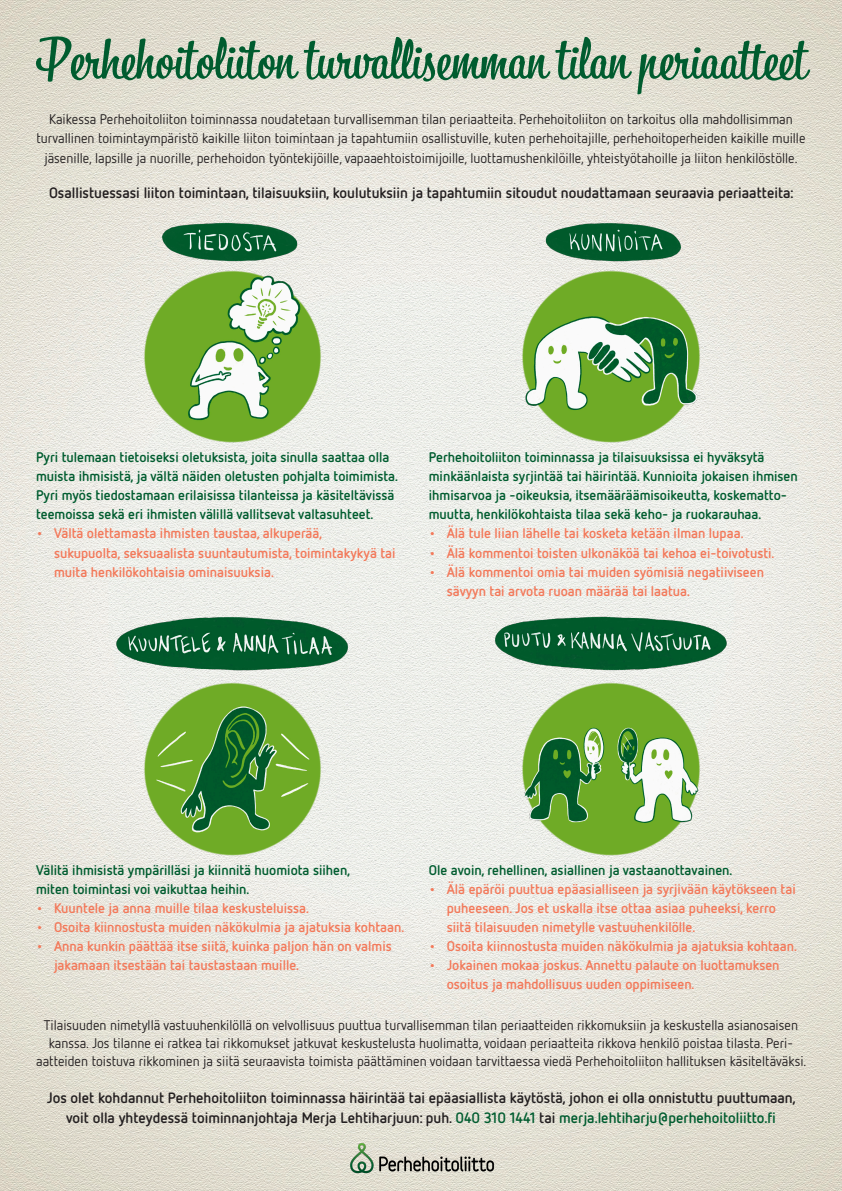
<style>
.page{position:relative;width:842px;height:1191px;background:#fff}
.page>*{position:absolute;margin:0;border:0;box-sizing:border-box;transform-origin:0 0}
.pääotsikko{font:56px "Bistro Script";color:#005c2f}
.leipäteksti_fätti{font:700 15px/20px "Netto OT";color:#231f20;text-align:center}
.t1{font:700 14px/19px "Netto OT";color:#f3795a}
.leipäteksti{font:14px/18px "Netto OT";color:#231f20;text-align:center}
.leipätekstiv{font:700 14px/19px "Netto OT";color:#005c2f}
.s1{color:#005c2f}
</style>
<div class="page">
<img style="left:0;top:0;width:842px;height:1191px">
<img style="left:519px;top:264px;width:184px;height:185px">
<img style="left:526px;top:218px;width:170px;height:47px">
<img style="left:140px;top:264px;width:185px;height:185px">
<img style="left:147px;top:218px;width:170px;height:47px">
<img style="left:140px;top:677px;width:185px;height:184px">
<img style="left:112px;top:610px;width:241px;height:67px">
<img style="left:519px;top:677px;width:184px;height:184px">
<img style="left:490px;top:610px;width:241px;height:67px">
<img style="left:348px;top:1140px;width:150px;height:36px">
<p class="pääotsikko" style="left:36px;top:24px;width:771px">Perhehoitoliiton turvallisemman tilan periaatteet</p>
<p class="leipäteksti" style="left:49px;top:110px;width:745px">Kaikessa Perhehoitoliiton toiminnassa noudatetaan turvallisemman tilan periaatteita. Perhehoitoliiton on tarkoitus olla mahdollisimman</p>
<p class="leipäteksti" style="left:36px;top:128px;width:770px;line-height:20px">turvallinen toimintaympäristö kaikille liiton toimintaan ja tapahtumiin osallistuville, kuten perhehoitajille, perhehoitoperheiden kaikille muille jäsenille, lapsille ja nuorille, perhehoidon työntekijöille, vapaaehtoistoimijoille, luottamushenkilöille, yhteistyötahoille ja liiton henkilöstölle.</p>
<p class="leipäteksti_fätti" style="left:49px;top:182px;width:746px">Osallistuessasi liiton toimintaan, tilaisuuksiin, koulutuksiin ja tapahtumiin sitoudut noudattamaan seuraavia periaatteita:</p>
<p class="leipätekstiv" style="left:36px;top:447px;width:363px">Pyri tulemaan tietoiseksi oletuksista, joita sinulla saattaa olla muista ihmisistä, ja vältä näiden oletusten pohjalta toimimista.</p>
<p class="leipätekstiv" style="left:36px;top:485px;width:360px">Pyri myös tiedostamaan erilaisissa tilanteissa ja käsiteltävissä teemoissa sekä eri ihmisten välillä vallitsevat valtasuhteet.</p>
<p class="t1" style="left:54px;top:523px;width:343px;text-indent:-18px">• Vältä olettamasta ihmisten taustaa, alkuperää,<br>sukupuolta, seksuaalista suuntautumista, toimintakykyä tai muita henkilökohtaisia ominaisuuksia.</p>
<p class="leipätekstiv" style="left:429px;top:447px;width:337px">Perhehoitoliiton toiminnassa ja tilaisuuksissa ei hyväksytä</p>
<p class="leipätekstiv" style="left:429px;top:466px;width:370px">minkäänlaista syrjintää tai häirintää. Kunnioita jokaisen ihmisen ihmisarvoa ja -oikeuksia, itsemääräämisoikeutta, koskematto&shy;muutta, henkilökohtaista tilaa sekä keho- ja ruokarauhaa.</p>
<p class="t1" style="left:429px;top:523px;width:316px">• Älä tule liian lähelle tai kosketa ketään ilman lupaa.</p>
<p class="t1" style="left:429px;top:542px;width:347px">• Älä kommentoi toisten ulkonäköä tai kehoa ei-toivotusti.</p>
<p class="t1" style="left:447px;top:561px;width:319px;text-indent:-18px">• Älä kommentoi omia tai muiden syömisiä negatiiviseen sävyyn tai arvota ruoan määrää tai laatua.</p>
<p class="leipätekstiv" style="left:36px;top:860px;width:316px">Välitä ihmisistä ympärilläsi ja kiinnitä huomiota siihen,</p>
<p class="leipätekstiv" style="left:36px;top:879px;width:215px">miten toimintasi voi vaikuttaa heihin.</p>
<p class="t1" style="left:36px;top:898px;width:274px">• Kuuntele ja anna muille tilaa keskusteluissa.</p>
<p class="t1" style="left:36px;top:917px;width:370px">• Osoita kiinnostusta muiden näkökulmia ja ajatuksia kohtaan.</p>
<p class="t1" style="left:54px;top:936px;width:339px;text-indent:-18px">• Anna kunkin päättää itse siitä, kuinka paljon hän on valmis jakamaan itsestään tai taustastaan muille.</p>
<p class="leipätekstiv" style="left:429px;top:860px;width:305px">Ole avoin, rehellinen, asiallinen ja vastaanottavainen.</p>
<p class="t1" style="left:447px;top:879px;width:350px;text-indent:-18px">• Älä epäröi puuttua epäasialliseen ja syrjivään käytökseen tai puheeseen. Jos et uskalla itse ottaa asiaa puheeksi, kerro siitä tilaisuuden nimetylle vastuuhenkilölle.</p>
<p class="t1" style="left:429px;top:936px;width:370px">• Osoita kiinnostusta muiden näkökulmia ja ajatuksia kohtaan.</p>
<p class="t1" style="left:447px;top:955px;width:334px;text-indent:-18px">• Jokainen mokaa joskus. Annettu palaute on luottamuksen osoitus ja mahdollisuus uuden oppimiseen.</p>
<p class="leipäteksti" style="left:36px;top:1015px;width:772px">Tilaisuuden nimetyllä vastuuhenkilöllä on velvollisuus puuttua turvallisemman tilan periaatteiden rikkomuksiin ja keskustella asianosaisen kanssa. Jos tilanne ei ratkea tai rikkomukset jatkuvat keskustelusta huolimatta, voidaan periaatteita rikkova henkilö poistaa tilasta. Peri&shy;aatteiden toistuva rikkominen ja siitä seuraavista toimista päättäminen voidaan tarvittaessa viedä Perhehoitoliiton hallituksen käsiteltäväksi.</p>
<p class="leipäteksti_fätti" style="left:47px;top:1087px;width:750px">Jos olet kohdannut Perhehoitoliiton toiminnassa häirintää tai epäasiallista käytöstä, johon ei olla onnistuttu puuttumaan, voit olla yhteydessä toiminnanjohtaja Merja Lehtiharjuun: puh. <span class="s1">040 310 1441</span> tai <span class="s1">merja.lehtiharju@perhehoitoliitto.fi</span></p>
</div>
